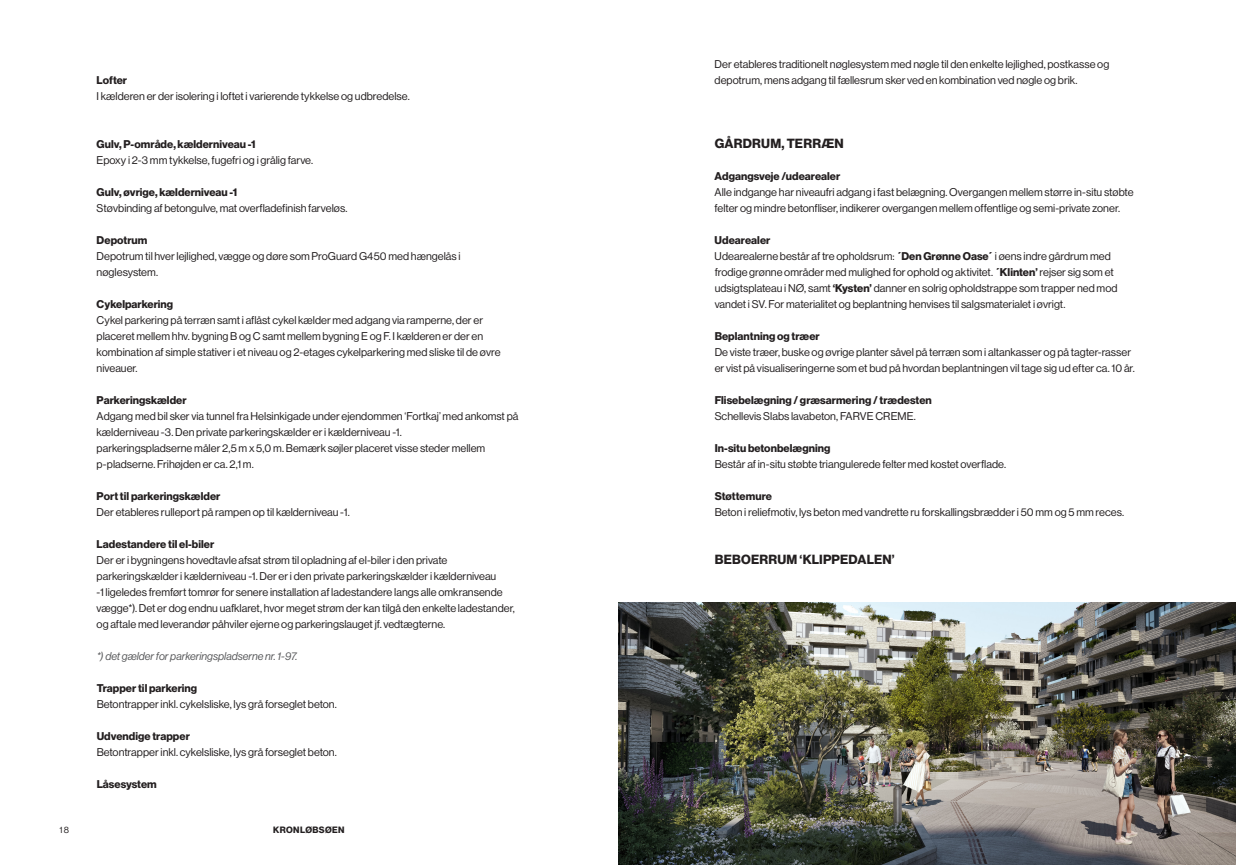
<style>
.page{position:relative;width:1236px;height:865px;background:#fff}
.page>*{position:absolute;margin:0;border:0;box-sizing:border-box;transform-origin:0 0}
.t1{font:13px "N Haas Grotesk DS Pro 75 Bd";letter-spacing:.02em;color:#231f20}
.t2{font:11px/16px "N Haas Grotesk DS Pro 55 Rg";color:#231f20}
.t3{font:11px "N Haas Grotesk DS Pro 75 Bd";letter-spacing:.005em;color:#231f20}
.t4{font:11px "N Haas Grotesk DS Pro 56 It";color:#57585a}
.t5{font:9px "N Haas Grotesk DS Pro 75 Bd";letter-spacing:.04em;color:#231f20}
.t6{font:9px "N Haas Grotesk DS Pro 55 Rg";color:#231f20}
.s1{font-family:"N Haas Grotesk DS Pro 75 Bd"}
</style>
<div class="page">
<img style="left:618px;top:602px;width:618px;height:263px">
<p class="t3" style="left:97px;top:74px;width:32px">Lofter</p>
<p class="t2" style="left:97px;top:89px;width:315px">I kælderen er der isolering i loftet i varierende tykkelse og udbredelse.</p>
<p class="t3" style="left:97px;top:138px;width:160px">Gulv, P-område, kælderniveau -1</p>
<p class="t2" style="left:97px;top:153px;width:218px">Epoxy i 2-3 mm tykkelse, fugefri og i grålig farve.</p>
<p class="t3" style="left:97px;top:186px;width:142px">Gulv, øvrige, kælderniveau -1</p>
<p class="t2" style="left:97px;top:201px;width:252px">Støvbinding af betongulve, mat overfladefinish farveløs.</p>
<p class="t3" style="left:97px;top:234px;width:52px">Depotrum</p>
<p class="t2" style="left:97px;top:249px;width:365px">Depotrum til hver lejlighed, vægge og døre som ProGuard G450 med hængelås i nøglesystem.</p>
<p class="t3" style="left:97px;top:298px;width:78px">Cykelparkering</p>
<p class="t2" style="left:97px;top:313px;width:405px">Cykel parkering på terræn samt i aflåst cykel kælder med adgang via ramperne, der er placeret mellem hhv. bygning B og C samt mellem bygning E og F. I kælderen er der en kombination af simple stativer i et niveau og 2-etages cykelparkering med sliske til de øvre niveauer.</p>
<p class="t3" style="left:97px;top:394px;width:91px">Parkeringskælder</p>
<p class="t2" style="left:97px;top:409px;width:423px">Adgang med bil sker via tunnel fra Helsinkigade under ejendommen ‘Fortkaj’ med ankomst på kælderniveau -3. Den private parkeringskælder er i kælderniveau -1.<br>parkeringspladserne måler 2,5 m x 5,0 m. Bemærk søjler placeret visse steder mellem p-pladserne. Frihøjden er ca. 2,1 m.</p>
<p class="t3" style="left:97px;top:490px;width:125px">Port til parkeringskælder</p>
<p class="t2" style="left:97px;top:505px;width:255px">Der etableres rulleport på rampen op til kælderniveau -1.</p>
<p class="t3" style="left:97px;top:538px;width:119px">Ladestandere til el-biler</p>
<p class="t2" style="left:97px;top:553px;width:420px">Der er i bygningens hovedtavle afsat strøm til opladning af el-biler i den private parkeringskælder i kælderniveau -1. Der er i den private parkeringskælder i kælderniveau<br>-1 ligeledes fremført tomrør for senere installation af ladestandere langs alle omkransende vægge*). Det er dog endnu uafklaret, hvor meget strøm der kan tilgå den enkelte ladestander, og aftale med leverandør påhviler ejerne og parkeringslauget jf. vedtægterne.</p>
<p class="t4" style="left:97px;top:652px;width:202px">*) det gælder for parkeringspladserne nr. 1-97.</p>
<p class="t3" style="left:97px;top:682px;width:102px">Trapper til parkering</p>
<p class="t2" style="left:97px;top:697px;width:242px">Betontrapper inkl. cykelsliske, lys grå forseglet beton.</p>
<p class="t3" style="left:97px;top:730px;width:95px">Udvendige trapper</p>
<p class="t2" style="left:97px;top:745px;width:242px">Betontrapper inkl. cykelsliske, lys grå forseglet beton.</p>
<p class="t3" style="left:97px;top:778px;width:62px">Låsesystem</p>
<p class="t6" style="left:60px;top:825px;width:11px">18</p>
<p class="t5" style="left:273px;top:824px;width:73px">KRONLØBSØEN</p>
<p class="t2" style="left:715px;top:57px;width:396px">Der etableres traditionelt nøglesystem med nøgle til den enkelte lejlighed, postkasse og depotrum, mens adgang til fællesrum sker ved en kombination ved nøgle og brik.</p>
<p class="t1" style="left:715px;top:136px;width:131px">GÅRDRUM, TERRÆN</p>
<p class="t3" style="left:715px;top:170px;width:127px">Adgangsveje /udearealer</p>
<p class="t2" style="left:715px;top:185px;width:420px">Alle indgange har niveaufri adgang i fast belægning. Overgangen mellem større in-situ støbte felter og mindre betonfliser, indikerer overgangen mellem offentlige og semi-private zoner.</p>
<p class="t3" style="left:715px;top:234px;width:57px">Udearealer</p>
<p class="t2" style="left:715px;top:249px;width:404px">Udearealerne består af tre opholdsrum: <span class="s1">´Den Grønne Oase´</span> i øens indre gårdrum med frodige grønne områder med mulighed for ophold og aktivitet. <span class="s1">´Klinten’</span> rejser sig som et udsigtsplateau i NØ, samt <span class="s1">‘Kysten’</span> danner en solrig opholdstrappe som trapper ned mod vandet i SV. For materialitet og beplantning henvises til salgsmaterialet i øvrigt.</p>
<p class="t3" style="left:715px;top:330px;width:107px">Beplantning og træer</p>
<p class="t2" style="left:715px;top:345px;width:422px">De viste træer, buske og øvrige planter såvel på terræn som i altankasser og på tagter-rasser er vist på visualiseringerne som et bud på hvordan beplantningen vil tage sig ud efter ca. 10 år.</p>
<p class="t3" style="left:715px;top:394px;width:219px">Flisebelægning / græsarmering / trædesten</p>
<p class="t2" style="left:715px;top:409px;width:203px">Schellevis Slabs lavabeton, FARVE CREME.</p>
<p class="t3" style="left:715px;top:442px;width:117px">In-situ betonbelægning</p>
<p class="t2" style="left:715px;top:457px;width:293px">Består af in-situ støbte triangulerede felter med kostet overflade.</p>
<p class="t3" style="left:715px;top:490px;width:59px">Støttemure</p>
<p class="t2" style="left:715px;top:505px;width:411px">Beton i reliefmotiv, lys beton med vandrette ru forskallingsbrædder i 50 mm og 5 mm reces.</p>
<p class="t1" style="left:715px;top:552px;width:182px">BEBOERRUM ‘KLIPPEDALEN’</p>
</div>
